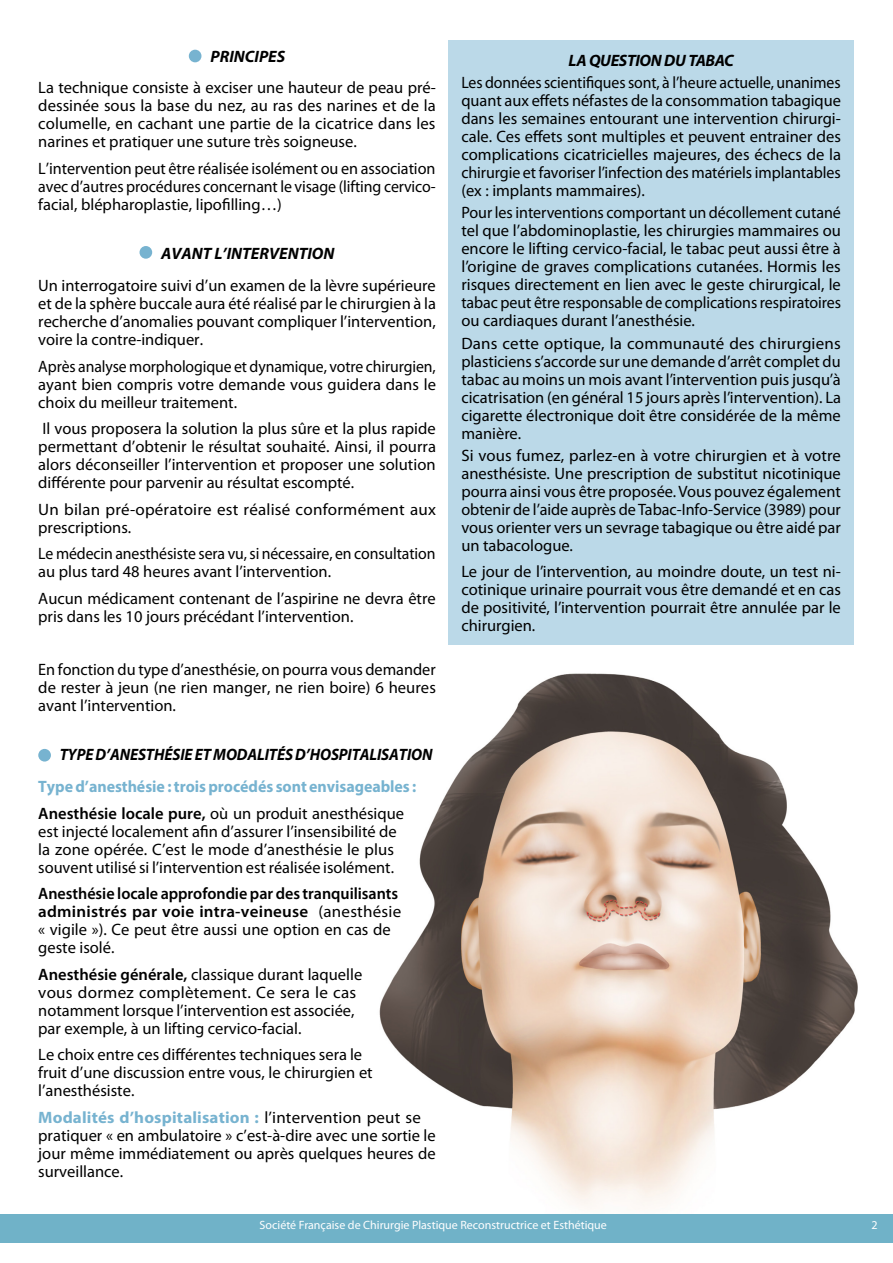
<style>
.page{position:relative;width:893px;height:1263px;background:#fff}
.page>*{position:absolute;margin:0;border:0;box-sizing:border-box;transform-origin:0 0}
.t1{font:16.5px/18px "Myriad Pro";color:#000;text-align:justify}
.t2{font:16.5px/18px "Myriad Pro";color:#000;text-align:justify;scale:.96 1}
.t3{font:600 16.5px/18px "Myriad Pro";letter-spacing:-.005em;color:#000}
.t4{font:16.5px/18px "Myriad Pro";color:#000;text-align:justify;scale:.95 1}
.t5{font:700 16.5px/26.5px "Myriad Pro";letter-spacing:-.005em;color:#77b3d0}
.t6{font:italic 700 16.5px "Myriad Pro";letter-spacing:-.005em;color:#000}
.t7{font:italic 700 16.5px "Myriad Pro";letter-spacing:-.005em;color:#000;scale:.95 1}
.t8{font:12px "Myriad Pro";color:#fff}
.s1{font-weight:600;color:#000}
.s2{font-weight:400;color:#000}
.s3{font-weight:400}
.s4{font-weight:600}
.s5{font-weight:700;color:#77b3d0}
</style>
<div class="page">
<img style="left:299px;top:623px;width:594px;height:620px">
<div style="left:449px;top:40px;width:405px;height:604px;background:#bbd9e8"></div>
<div style="left:189px;top:50px;width:12px;height:12px;background:#77b3d0;border-radius:50%"></div>
<div style="left:140px;top:246px;width:12px;height:13px;background:#77b3d0;border-radius:50%"></div>
<div style="left:38px;top:749px;width:13px;height:12px;background:#77b3d0;border-radius:50%"></div>
<div style="left:0;top:1214px;width:893px;height:28px;background:#70b2c8"></div>
<p class="t6" style="left:211px;top:46px;width:76px">PRINCIPES</p>
<p class="t1" style="left:38px;top:79px;width:399px">La technique consiste à exciser une hauteur de peau pré&shy;dessinée sous la base du nez, au ras des narines et de la columelle, en cachant une partie de la cicatrice dans les narines et pratiquer une suture très soigneuse.</p>
<p class="t1" style="left:38px;top:159px;width:399px">L’intervention peut être réalisée isolément ou en association avec d’autres procédures concernant le visage (lifting cervico&shy;facial, blépharoplastie, lipofilling…)</p>
<p class="t6" style="left:161px;top:242px;width:175px">AVANT L’INTERVENTION</p>
<p class="t1" style="left:38px;top:276px;width:399px">Un interrogatoire suivi d’un examen de la lèvre supérieure et de la sphère buccale aura été réalisé par le chirurgien à la recherche d’anomalies pouvant compliquer l’intervention, voire la contre-indiquer.</p>
<p class="t4" style="left:38px;top:357px;width:420px">Après analyse morphologique et dynamique, votre chirurgien, ayant bien compris votre demande vous guidera dans le choix du meilleur traitement.</p>
<p class="t1" style="left:38px;top:419px;width:399px">Il vous proposera la solution la plus sûre et la plus rapide permettant d’obtenir le résultat souhaité. Ainsi, il pourra alors déconseiller l’intervention et proposer une solution différente pour parvenir au résultat escompté.</p>
<p class="t1" style="left:38px;top:500px;width:399px">Un bilan pré-opératoire est réalisé conformément aux prescriptions.</p>
<p class="t2" style="left:38px;top:544px;width:415px">Le médecin anesthésiste sera vu, si nécessaire, en consultation au plus tard 48 heures avant l’intervention.</p>
<p class="t1" style="left:38px;top:589px;width:399px">Aucun médicament contenant de l’aspirine ne devra être pris dans les 10 jours précédant l’intervention.</p>
<p class="t1" style="left:38px;top:660px;width:399px">En fonction du type d’anesthésie, on pourra vous demander de rester à jeun (ne rien manger, ne rien boire) 6 heures avant l’intervention.</p>
<p class="t7" style="left:60px;top:743px;width:394px">TYPE D’ANESTHÉSIE ET MODALITÉS D’HOSPITALISATION</p>
<p class="t5" style="left:38px;top:773px;width:380px">Type d’anesthésie : trois procédés sont envisageables :<br><span class="s1">Anesthésie locale pure,</span> <span class="s2">où un produit anesthésique</span></p>
<p class="t1" style="left:38px;top:822px;width:360px;text-align:left">est injecté localement afin d’assurer l’insensibilité de la zone opérée. C’est le mode d’anesthésie le plus souvent utilisé si l’intervention est réalisée isolément.</p>
<p class="t3" style="left:38px;top:884px;width:364px">Anesthésie locale approfondie par des tranquilisants administrés par voie intra-veineuse <span class="s3">(anesthésie « vigile »). Ce peut être aussi une option en cas de geste isolé.</span></p>
<p class="t1" style="left:38px;top:965px;width:326px;text-align:left"><span class="s4">Anesthésie générale,</span> classique durant laquelle vous dormez complètement. Ce sera le cas notamment lorsque l’intervention est associée, par exemple, à un lifting cervico-facial.</p>
<p class="t1" style="left:38px;top:1045px;width:336px;text-align:left">Le choix entre ces différentes techniques sera le fruit d’une discussion entre vous, le chirurgien et l’anesthésiste.</p>
<p class="t1" style="left:38px;top:1108px;width:399px;text-align:left"><span class="s5">Modalités d’hospitalisation :</span> l’intervention peut se pratiquer « en ambulatoire » c’est-à-dire avec une sortie le jour même immédiatement ou après quelques heures de surveillance.</p>
<p class="t6" style="left:568px;top:50px;width:167px">LA QUESTION DU TABAC</p>
<p class="t2" style="left:461px;top:73px;width:397px">Les données scientifiques sont, à l’heure actuelle, unanimes quant aux effets néfastes de la consommation tabagique dans les semaines entourant une intervention chirurgi&shy;cale. Ces effets sont multiples et peuvent entrainer des complications cicatricielles majeures, des échecs de la chirurgie et favoriser l’infection des matériels implantables (ex : implants mammaires).</p>
<p class="t1" style="left:461px;top:204px;width:381px">Pour les interventions comportant un décollement cutané tel que l’abdominoplastie, les chirurgies mammaires ou encore le lifting cervico-facial, le tabac peut aussi être à l’origine de graves complications cutanées. Hormis les risques directement en lien avec le geste chirurgical, le tabac peut être responsable de complications respiratoires ou cardiaques durant l’anesthésie.</p>
<p class="t1" style="left:461px;top:334px;width:381px">Dans cette optique, la communauté des chirurgiens plasticiens s’accorde sur une demande d’arrêt complet du tabac au moins un mois avant l’intervention puis jusqu’à cicatrisation (en général 15 jours après l’intervention). La cigarette électronique doit être considérée de la même manière.</p>
<p class="t1" style="left:461px;top:446px;width:381px">Si vous fumez, parlez-en à votre chirurgien et à votre anesthésiste. Une prescription de substitut nicotinique pourra ainsi vous être proposée. Vous pouvez également obtenir de l’aide auprès de Tabac-Info-Service (3989) pour vous orienter vers un sevrage tabagique ou être aidé par un tabacologue.</p>
<p class="t1" style="left:461px;top:563px;width:381px">Le jour de l’intervention, au moindre doute, un test ni&shy;cotinique urinaire pourrait vous être demandé et en cas de positivité, l’intervention pourrait être annulée par le chirurgien.</p>
<p class="t8" style="left:260px;top:1217px;width:349px">Société Française de Chirurgie Plastique Reconstructrice et Esthétique</p>
<p class="t8" style="left:871px;top:1217px;width:8px">2</p>
</div>
